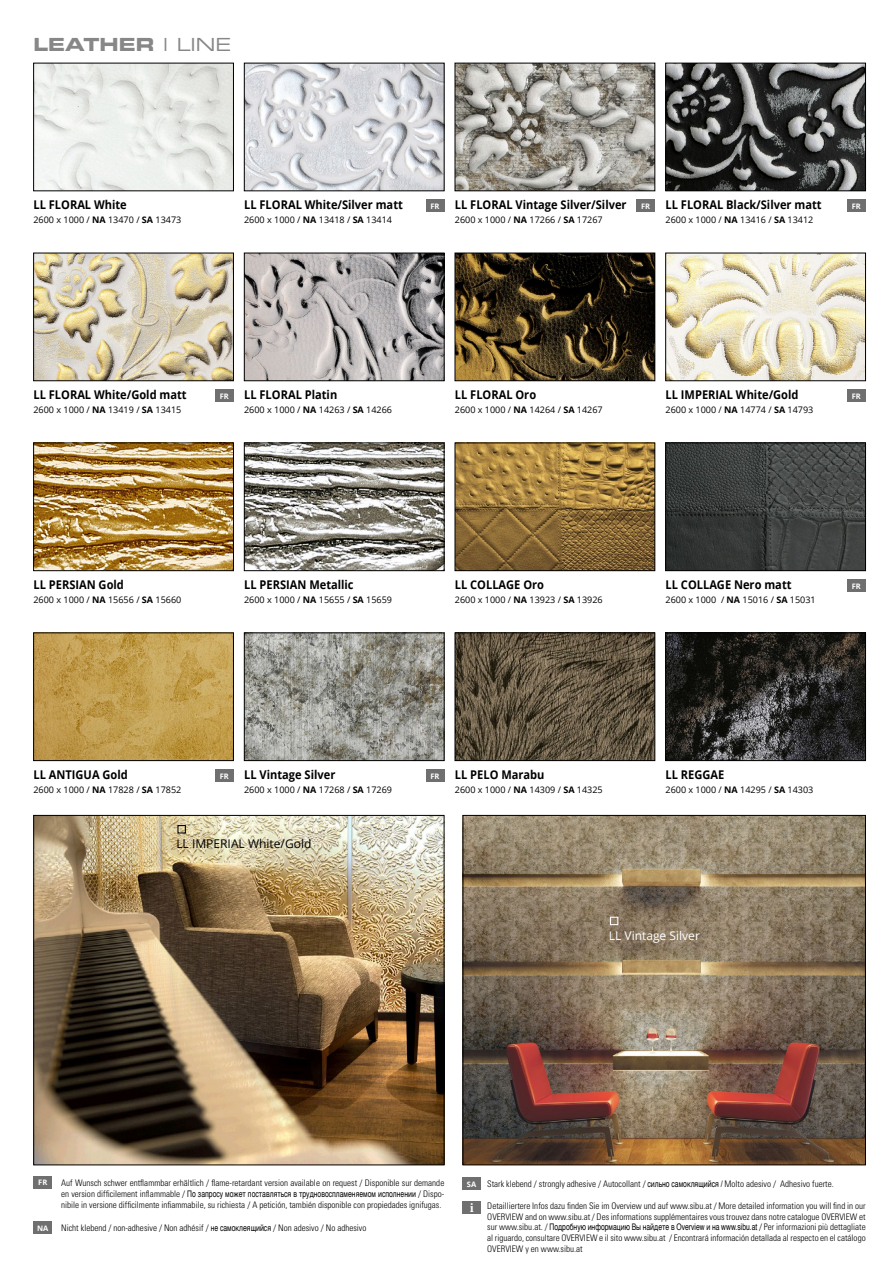
<style>
.page{position:relative;width:893px;height:1263px;background:#fff}
.page>*{position:absolute;margin:0;border:0;box-sizing:border-box;transform-origin:0 0}
.t1{font:18px "Eurostile Bold Extended Two";color:#878787}
.t2{font:700 13.5px "Minion Pro";color:#fff}
.t3{font:700 12px "Open Sans";color:#000;scale:.92 1}
.t4{font:12px "Open Sans";color:#000}
.t5{font:12px "Open Sans";color:#fff}
.t6{font:300 condensed 9px/10.8px "Univers";color:#000}
.t7{font:9px "Open Sans";color:#000}
.t8{font:9px "Helvetica";color:#000;scale:.75 1}
.t9{font:700 7.5px "Open Sans";color:#fff}
.s1{font-family:"Eurostile Extended Two"}
.s2{font-weight:700}
.s3{font-family:"Univers";font-weight:300;font-stretch:condensed}
.s4{font-family:"Helvetica";font-weight:400;font-stretch:normal}
</style>
<div class="page">
<img style="left:35px;top:817px;width:407px;height:346px">
<div style="left:33px;top:815px;width:411px;height:350px;border:1px solid #000"></div>
<img style="left:465px;top:817px;width:399px;height:346px">
<div style="left:463px;top:815px;width:403px;height:350px;border:1px solid #000"></div>
<div style="left:610px;top:917px;width:8px;height:8px;border:1px solid #fff"></div>
<div style="left:426px;top:200px;width:18px;height:12px;background:#706f6f"></div>
<div style="left:636px;top:200px;width:19px;height:12px;background:#706f6f"></div>
<div style="left:847px;top:200px;width:19px;height:12px;background:#706f6f"></div>
<div style="left:847px;top:390px;width:19px;height:12px;background:#706f6f"></div>
<div style="left:215px;top:390px;width:19px;height:12px;background:#706f6f"></div>
<div style="left:847px;top:579px;width:19px;height:13px;background:#706f6f"></div>
<div style="left:426px;top:769px;width:18px;height:13px;background:#706f6f"></div>
<div style="left:215px;top:769px;width:19px;height:13px;background:#706f6f"></div>
<div style="left:177px;top:825px;width:9px;height:8px;border:1px solid #000"></div>
<div style="left:33px;top:1222px;width:19px;height:12px;background:#706f6f"></div>
<div style="left:462px;top:1178px;width:19px;height:12px;background:#706f6f"></div>
<div style="left:462px;top:1201px;width:19px;height:13px;background:#706f6f"></div>
<div style="left:33px;top:1176px;width:19px;height:12px;background:#706f6f"></div>
<img style="left:35px;top:65px;width:197px;height:124px">
<div style="left:33px;top:63px;width:201px;height:128px;border:1px solid #000"></div>
<img style="left:35px;top:255px;width:197px;height:124px">
<div style="left:33px;top:253px;width:201px;height:128px;border:1px solid #000"></div>
<img style="left:35px;top:445px;width:197px;height:124px">
<div style="left:33px;top:443px;width:201px;height:128px;border:1px solid #000"></div>
<img style="left:35px;top:635px;width:197px;height:124px">
<div style="left:33px;top:633px;width:201px;height:128px;border:1px solid #000"></div>
<img style="left:246px;top:65px;width:196px;height:124px">
<img style="left:246px;top:255px;width:196px;height:124px">
<div style="left:244px;top:253px;width:200px;height:128px;border:1px solid #000"></div>
<img style="left:246px;top:445px;width:196px;height:124px">
<div style="left:244px;top:443px;width:200px;height:128px;border:1px solid #000"></div>
<img style="left:246px;top:635px;width:196px;height:124px">
<div style="left:244px;top:633px;width:200px;height:128px;border:1px solid #000"></div>
<img style="left:457px;top:65px;width:196px;height:124px">
<div style="left:455px;top:63px;width:200px;height:128px;border:1px solid #000"></div>
<img style="left:457px;top:255px;width:196px;height:124px">
<div style="left:455px;top:253px;width:200px;height:128px;border:1px solid #000"></div>
<img style="left:457px;top:445px;width:196px;height:124px">
<div style="left:455px;top:443px;width:200px;height:128px;border:1px solid #000"></div>
<img style="left:457px;top:635px;width:196px;height:124px">
<div style="left:455px;top:633px;width:200px;height:128px;border:1px solid #000"></div>
<img style="left:667px;top:65px;width:197px;height:124px">
<div style="left:665px;top:63px;width:201px;height:128px;border:1px solid #000"></div>
<img style="left:667px;top:255px;width:197px;height:124px">
<div style="left:665px;top:253px;width:201px;height:128px;border:1px solid #000"></div>
<img style="left:667px;top:445px;width:197px;height:124px">
<div style="left:665px;top:443px;width:201px;height:128px;border:1px solid #000"></div>
<img style="left:667px;top:635px;width:197px;height:124px">
<div style="left:665px;top:633px;width:201px;height:128px;border:1px solid #000"></div>
<h1 class="t1" style="left:33px;top:31px;width:199px">LEATHER <span class="s1">l LINE</span></h1>
<h3 class="t3" style="left:33px;top:196px;width:103px">LL FLORAL White</h3>
<p class="t7" style="left:33px;top:214px;width:149px">2600 x 1000 / <span class="s2">NA</span> 13470 / <span class="s2">SA</span> 13473</p>
<h3 class="t3" style="left:244px;top:196px;width:174px">LL FLORAL White/Silver matt</h3>
<p class="t7" style="left:244px;top:214px;width:149px">2600 x 1000 / <span class="s2">NA</span> 13418 / <span class="s2">SA</span> 13414</p>
<h3 class="t3" style="left:455px;top:196px;width:188px">LL FLORAL Vintage Silver/Silver</h3>
<p class="t7" style="left:455px;top:214px;width:149px">2600 x 1000 / <span class="s2">NA</span> 17266 / <span class="s2">SA</span> 17267</p>
<h3 class="t3" style="left:665px;top:196px;width:171px">LL FLORAL Black/Silver matt</h3>
<p class="t7" style="left:665px;top:214px;width:149px">2600 x 1000 / <span class="s2">NA</span> 13416 / <span class="s2">SA</span> 13412</p>
<p class="t9" style="left:430px;top:201px;width:11px">FR</p>
<p class="t9" style="left:641px;top:201px;width:11px">FR</p>
<p class="t9" style="left:852px;top:201px;width:11px">FR</p>
<h3 class="t3" style="left:33px;top:386px;width:168px">LL FLORAL White/Gold matt</h3>
<p class="t7" style="left:33px;top:404px;width:149px">2600 x 1000 / <span class="s2">NA</span> 13419 / <span class="s2">SA</span> 13415</p>
<h3 class="t3" style="left:244px;top:386px;width:103px">LL FLORAL Platin</h3>
<p class="t7" style="left:244px;top:404px;width:149px">2600 x 1000 / <span class="s2">NA</span> 14263 / <span class="s2">SA</span> 14266</p>
<h3 class="t3" style="left:665px;top:386px;width:146px">LL IMPERIAL White/Gold</h3>
<p class="t7" style="left:665px;top:404px;width:149px">2600 x 1000 / <span class="s2">NA</span> 14774 / <span class="s2">SA</span> 14793</p>
<h3 class="t3" style="left:455px;top:386px;width:90px">LL FLORAL Oro</h3>
<p class="t7" style="left:455px;top:404px;width:149px">2600 x 1000 / <span class="s2">NA</span> 14264 / <span class="s2">SA</span> 14267</p>
<p class="t9" style="left:220px;top:391px;width:11px">FR</p>
<p class="t9" style="left:852px;top:391px;width:11px">FR</p>
<h3 class="t3" style="left:33px;top:576px;width:100px">LL PERSIAN Gold</h3>
<p class="t7" style="left:33px;top:594px;width:149px">2600 x 1000 / <span class="s2">NA</span> 15656 / <span class="s2">SA</span> 15660</p>
<h3 class="t3" style="left:244px;top:576px;width:121px">LL PERSIAN Metallic</h3>
<p class="t7" style="left:244px;top:594px;width:149px">2600 x 1000 / <span class="s2">NA</span> 15655 / <span class="s2">SA</span> 15659</p>
<h3 class="t3" style="left:455px;top:576px;width:99px">LL COLLAGE Oro</h3>
<p class="t7" style="left:455px;top:594px;width:149px">2600 x 1000 / <span class="s2">NA</span> 13923 / <span class="s2">SA</span> 13926</p>
<h3 class="t3" style="left:665px;top:576px;width:139px">LL COLLAGE Nero matt</h3>
<p class="t7" style="left:665px;top:594px;width:152px">2600 x 1000 / <span class="s2">NA</span> 15016 / <span class="s2">SA</span> 15031</p>
<p class="t9" style="left:852px;top:581px;width:11px">FR</p>
<h3 class="t3" style="left:33px;top:766px;width:104px">LL ANTIGUA Gold</h3>
<p class="t7" style="left:33px;top:784px;width:149px">2600 x 1000 / <span class="s2">NA</span> 17828 / <span class="s2">SA</span> 17852</p>
<h3 class="t3" style="left:244px;top:766px;width:101px">LL Vintage Silver</h3>
<p class="t7" style="left:244px;top:784px;width:149px">2600 x 1000 / <span class="s2">NA</span> 17268 / <span class="s2">SA</span> 17269</p>
<p class="t9" style="left:220px;top:770px;width:11px">FR</p>
<p class="t9" style="left:430px;top:770px;width:11px">FR</p>
<h3 class="t3" style="left:455px;top:766px;width:99px">LL PELO Marabu</h3>
<p class="t7" style="left:455px;top:784px;width:149px">2600 x 1000 / <span class="s2">NA</span> 14309 / <span class="s2">SA</span> 14325</p>
<h3 class="t3" style="left:665px;top:766px;width:65px">LL REGGAE</h3>
<p class="t7" style="left:665px;top:784px;width:149px">2600 x 1000 / <span class="s2">NA</span> 14295 / <span class="s2">SA</span> 14303</p>
<h3 class="t4" style="left:176px;top:835px;width:137px">LL IMPERIAL White/Gold</h3>
<h3 class="t5" style="left:609px;top:927px;width:93px">LL Vintage Silver</h3>
<p class="t9" style="left:38px;top:1177px;width:11px">FR</p>
<p class="t9" style="left:37px;top:1223px;width:13px">NA</p>
<p class="t6" style="left:61px;top:1177px;width:385px">Auf Wunsch schwer entflammbar erhältlich / flame-retardant version available on request / Disponible sur demande</p>
<p class="t8" style="left:61px;top:1186px;width:512px"><span class="s3">en version difficilement inflammable /</span> По запросу может поставляться в трудновоспламеняемом исполнении <span class="s3">/ Dispo-</span></p>
<p class="t6" style="left:61px;top:1199px;width:382px">nibile in versione difficilmente infiammabile, su richiesta / A petición, también disponible con propiedades ignifugas.</p>
<p class="t6" style="left:61px;top:1223px;width:307px">Nicht klebend / non-adhesive / Non adhésif / <span class="s4">не самоклеящийся</span> / Non adesivo / No adhesivo</p>
<p class="t9" style="left:467px;top:1179px;width:11px">SA</p>
<h2 class="t2" style="left:470px;top:1198px;width:5px">i</h2>
<p class="t6" style="left:487px;top:1179px;width:348px">Stark klebend / strongly adhesive / Autocollant / <span class="s4">сильно самоклящийся /</span> Molto adesivo / Adhesivo fuerte.</p>
<p class="t6" style="left:487px;top:1200px;width:380px">Detailliertere Infos dazu finden Sie im Overview und auf www.sibu.at / More detailed information you will find in our<br>OVERVIEW and on www.sibu.at / Des informations supplémentaires vous trouvez dans notre catalogue OVERVIEW et</p>
<p class="t8" style="left:487px;top:1220px;width:506px"><span class="s3">sur www.sibu.at. /</span> Подробную информацию Вы найдете в Overview и на www.sibu.at <span class="s3">/ Per informazioni più dettagliate</span></p>
<p class="t6" style="left:487px;top:1232px;width:380px">al riguardo, consultare OVERVIEW e il sito www.sibu.at / Encontrará información detallada al respecto en el catálogo<br>OVERVIEW y en www.sibu.at</p>
</div>
